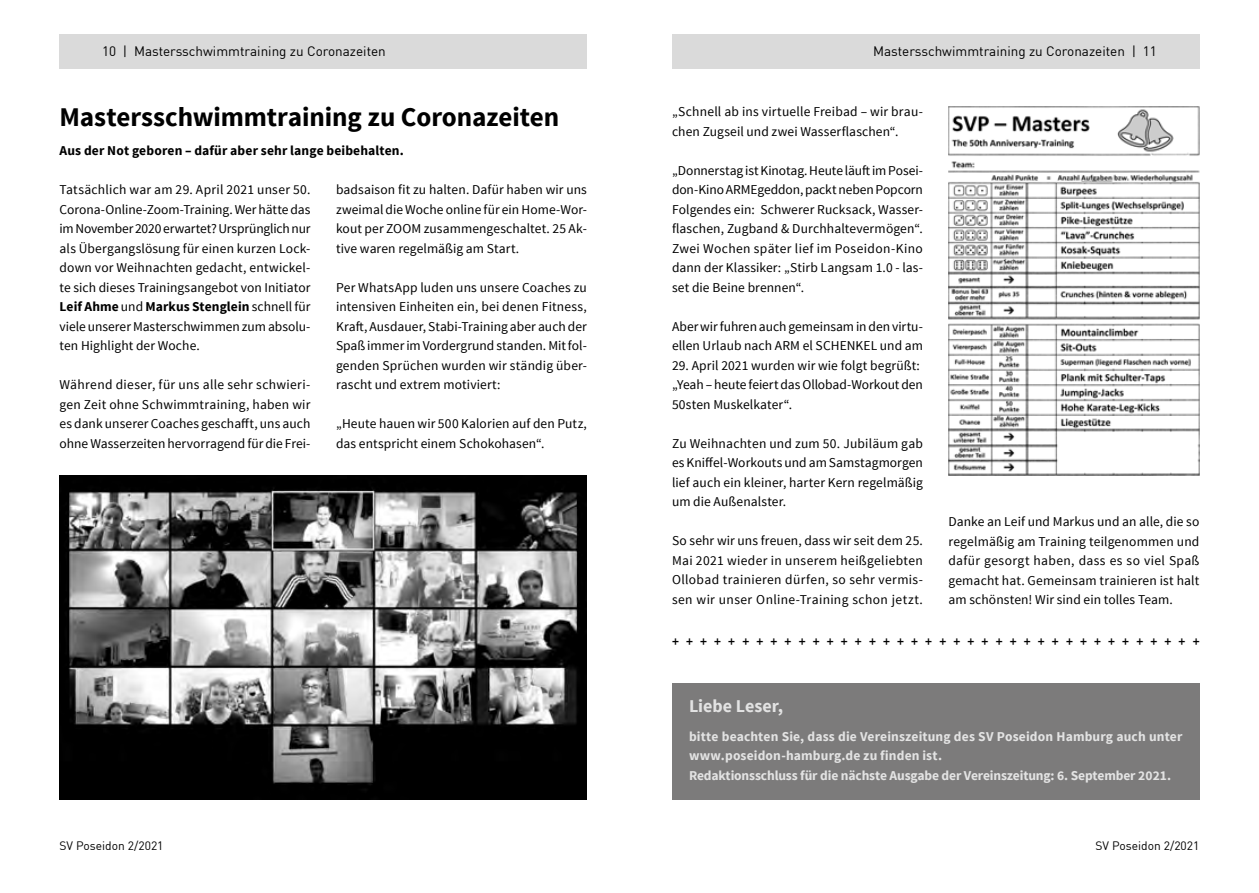
<style>
.page{position:relative;width:1259px;height:893px;background:#fff}
.page>*{position:absolute;margin:0;border:0;box-sizing:border-box;transform-origin:0 0}
.t1{font:700 27px "Source Sans Pro";letter-spacing:-.005em;color:#000}
.t2{font:700 18px "Source Sans Pro";color:#e3e3e3}
.t3{font:13.5px/19.5px "Source Sans Pro";letter-spacing:.01em;color:#000;text-align:justify}
.t4{font:700 13.5px/19.5px "Source Sans Pro";letter-spacing:.005em;color:#e3e3e3}
.t5{font:13.5px "DIN";color:#000}
.t6{font:700 13.5px "Source Sans Pro";letter-spacing:.01em;color:#000}
.t7{font:600 13.5px "Source Sans Pro";color:#000}
.t8{font:12px "DIN";color:#000}
.s1{font-weight:700}
</style>
<div class="page">
<div style="left:60px;top:34px;width:527px;height:34px;background:#dadada"></div>
<div style="left:672px;top:34px;width:527px;height:34px;background:#dadada"></div>
<img style="left:60px;top:475px;width:527px;height:324px">
<img style="left:948px;top:106px;width:251px;height:369px">
<div style="left:672px;top:683px;width:527px;height:116px;background:#7c7b7b"></div>
<p class="t5" style="left:102px;top:43px;width:285px">10 | Mastersschwimmtraining zu Coronazeiten</p>
<p class="t1" style="left:60px;top:99px;width:501px">Mastersschwimmtraining zu Coronazeiten</p>
<p class="t6" style="left:60px;top:142px;width:346px">Aus der Not geboren – dafür aber sehr lange beibehalten.</p>
<p class="t3" style="left:60px;top:180px;width:252px">Tatsächlich war am 29. April 2021 unser 50.<br>Corona-Online-Zoom-Training. Wer hätte das im November 2020 erwartet? Ursprünglich nur als Übergangslösung für einen kurzen Lock&shy;down vor Weihnachten gedacht, entwickel&shy;te sich dieses Trainingsangebot von Initiator <span class="s1">Leif Ahme</span> und <span class="s1">Markus Stenglein</span> schnell für viele unserer Masterschwimmen zum absolu&shy;ten Highlight der Woche.</p>
<p class="t3" style="left:60px;top:375px;width:252px">Während dieser, für uns alle sehr schwieri&shy;gen Zeit ohne Schwimmtraining, haben wir es dank unserer Coaches geschafft, uns auch ohne Wasserzeiten hervorragend für die Frei-</p>
<p class="t3" style="left:336px;top:180px;width:252px">badsaison fit zu halten. Dafür haben wir uns zweimal die Woche online für ein Home-Wor&shy;kout per ZOOM zusammengeschaltet. 25 Ak&shy;tive waren regelmäßig am Start.</p>
<p class="t3" style="left:336px;top:278px;width:252px">Per WhatsApp luden uns unsere Coaches zu intensiven Einheiten ein, bei denen Fitness, Kraft, Ausdauer, Stabi-Training aber auch der Spaß immer im Vordergrund standen. Mit fol&shy;genden Sprüchen wurden wir ständig über&shy;rascht und extrem motiviert:</p>
<p class="t3" style="left:336px;top:414px;width:252px">„Heute hauen wir 500 Kalorien auf den Putz, das entspricht einem Schokohasen“.</p>
<p class="t5" style="left:873px;top:43px;width:285px">Mastersschwimmtraining zu Coronazeiten | 11</p>
<p class="t3" style="left:672px;top:102px;width:252px">„Schnell ab ins virtuelle Freibad – wir brau&shy;chen Zugseil und zwei Wasserflaschen“.</p>
<p class="t3" style="left:672px;top:161px;width:252px">„Donnerstag ist Kinotag. Heute läuft im Posei&shy;don-Kino ARMEgeddon, packt neben Popcorn Folgendes ein: Schwerer Rucksack, Wasser&shy;flaschen, Zugband &amp; Durchhaltevermögen“.<br>Zwei Wochen später lief im Poseidon-Kino dann der Klassiker: „Stirb Langsam 1.0 - las&shy;set die Beine brennen“.</p>
<p class="t3" style="left:672px;top:317px;width:252px">Aber wir fuhren auch gemeinsam in den virtu&shy;ellen Urlaub nach ARM el SCHENKEL und am</p>
<p class="t3" style="left:672px;top:356px;width:249px">29. April 2021 wurden wir wie folgt begrüßt:</p>
<p class="t3" style="left:672px;top:375px;width:252px">„Yeah – heute feiert das Ollobad-Workout den<br>50sten Muskelkater“.</p>
<p class="t3" style="left:672px;top:434px;width:252px">Zu Weihnachten und zum 50. Jubiläum gab es Kniffel-Workouts und am Samstagmorgen lief auch ein kleiner, harter Kern regelmäßig um die Außenalster.</p>
<p class="t3" style="left:672px;top:531px;width:252px">So sehr wir uns freuen, dass wir seit dem 25.<br>Mai 2021 wieder in unserem heißgeliebten Ollobad trainieren dürfen, so sehr vermis&shy;sen wir unser Online-Training schon jetzt.</p>
<p class="t3" style="left:948px;top:512px;width:252px">Danke an Leif und Markus und an alle, die so</p>
<p class="t3" style="left:948px;top:531px;width:252px">regelmäßig am Training teilgenommen und dafür gesorgt haben, dass es so viel Spaß</p>
<p class="t3" style="left:948px;top:570px;width:252px">gemacht hat. Gemeinsam trainieren ist halt</p>
<p class="t3" style="left:948px;top:590px;width:226px">am schönsten! Wir sind ein tolles Team.</p>
<p class="t7" style="left:672px;top:633px;width:529px">+ + + + + + + + + + + + + + + + + + + + + + + + + + + + + + + + + + + + + +</p>
<p class="t2" style="left:689px;top:694px;width:96px">Liebe Leser,</p>
<p class="t4" style="left:689px;top:727px;width:495px">bitte beachten Sie, dass die Vereinszeitung des SV Poseidon Hamburg auch unter www.poseidon-hamburg.de zu finden ist.</p>
<p class="t4" style="left:689px;top:766px;width:484px">Redaktionsschluss für die nächste Ausgabe der Vereinszeitung: 6. September 2021.</p>
<p class="t8" style="left:60px;top:839px;width:105px">SV Poseidon 2/2021</p>
<p class="t8" style="left:1095px;top:839px;width:105px">SV Poseidon 2/2021</p>
</div>
